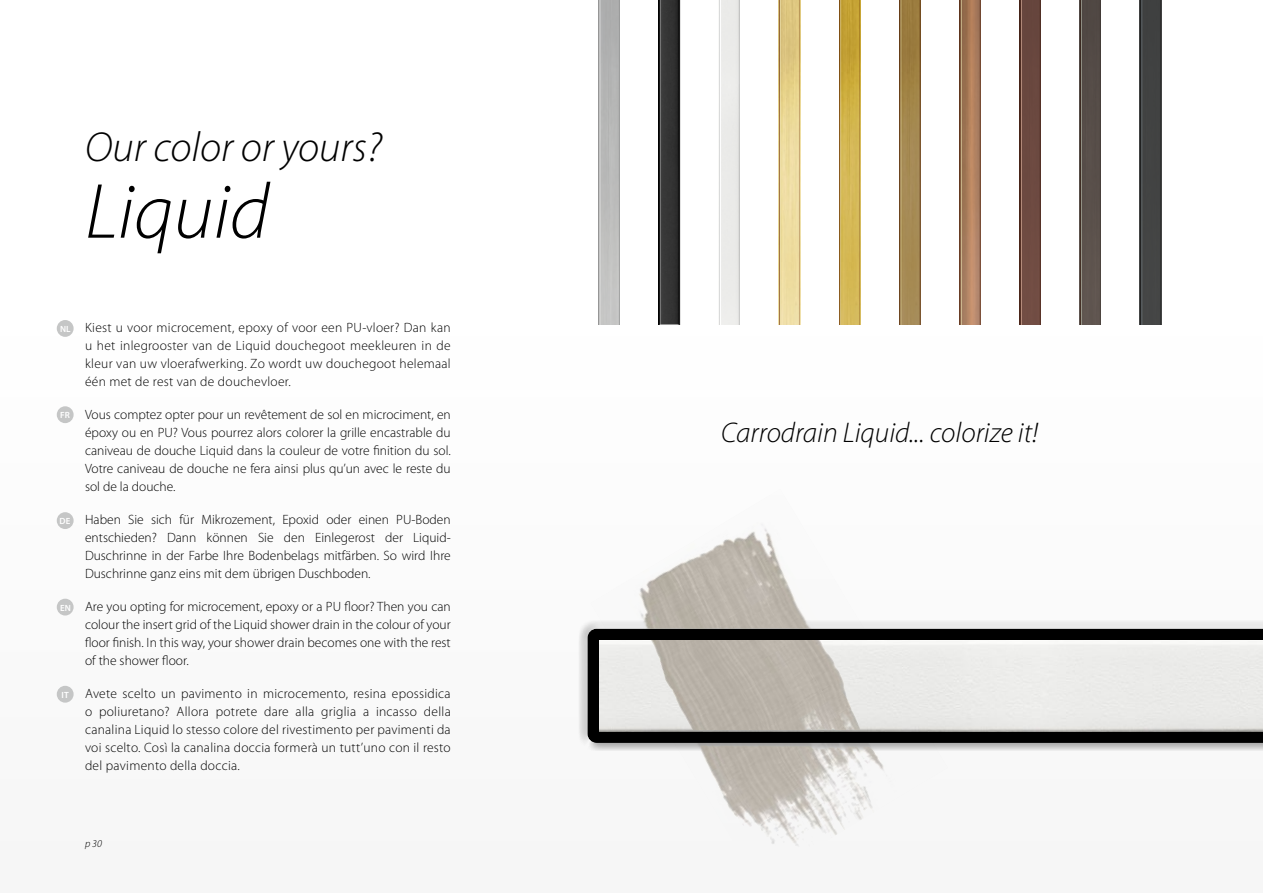
<style>
.page{position:relative;width:1263px;height:893px;background:#fff}
.page>*{position:absolute;margin:0;border:0;box-sizing:border-box;transform-origin:0 0}
.t1{font:italic 300 78.9px "Myriad Pro";color:#000}
.t2{font:italic 300 42px "Myriad Pro";color:#000}
.t3{font:italic 300 28.5px "Myriad Pro";color:#000}
.t4{font:300 13.5px/18px "Myriad Pro";color:#000;text-align:justify}
.t5{font:italic 300 10.5px "Myriad Pro";color:#000}
.t6{font:600 9px "Myriad Pro";letter-spacing:.02em;color:#fff}
</style>
<div class="page">
<div style="left:572px;top:612px;width:691px;height:147px;background:#000;opacity:.34"></div>
<img style="left:948px;top:640px;width:315px;height:91px">
<div style="left:57px;top:320px;width:17px;height:17px;background:#c5c6c6;border-radius:50%"></div>
<div style="left:57px;top:406px;width:17px;height:17px;background:#c5c6c6;border-radius:50%"></div>
<div style="left:57px;top:512px;width:17px;height:17px;background:#c5c6c6;border-radius:50%"></div>
<div style="left:57px;top:599px;width:17px;height:16px;background:#c5c6c6;border-radius:50%"></div>
<div style="left:57px;top:686px;width:17px;height:17px;background:#c5c6c6;border-radius:50%"></div>
<img style="left:590px;top:524px;width:358px;height:323px">
<img style="left:847px;top:0;width:7px;height:324px">
<img style="left:907px;top:0;width:8px;height:324px">
<img style="left:786px;top:0;width:8px;height:324px">
<div style="left:1027px;top:0;width:8px;height:324px;background:#6c4940"></div>
<div style="left:1087px;top:0;width:8px;height:324px;background:#584f4a"></div>
<div style="left:1147px;top:0;width:8px;height:324px;background:#424343"></div>
<img style="left:606px;top:0;width:6px;height:324px">
<svg style="left:612px;top:0;width:8px;height:324px;background:#b5b6b5"></svg>
<svg style="left:601px;top:0;width:5px;height:324px;background:#b8b9b8"></svg>
<div style="left:666px;top:0;width:6px;height:324px;background:#353535"></div>
<svg style="left:672px;top:0;width:8px;height:324px;background:#282828"></svg>
<div style="left:658px;top:0;width:8px;height:324px;background:#3a3a3a"></div>
<svg style="left:658px;top:0;width:3px;height:324px"></svg>
<svg style="left:734px;top:0;width:6px;height:324px;background:#e0e0df"></svg>
<svg style="left:854px;top:0;width:6px;height:324px;background:#ccad4a"></svg>
<svg style="left:915px;top:0;width:5px;height:324px;background:#9f824b"></svg>
<svg style="left:794px;top:0;width:6px;height:324px;background:#e3ce91"></svg>
<div style="left:1035px;top:0;width:6px;height:324px;background:#6b483f"></div>
<div style="left:1095px;top:0;width:6px;height:324px;background:#574e49"></div>
<div style="left:1155px;top:0;width:6px;height:324px;background:#424242"></div>
<div style="left:719px;top:0;width:7px;height:324px;background:#ebebe9"></div>
<svg style="left:842px;top:0;width:5px;height:324px;background:#d0b14b"></svg>
<svg style="left:902px;top:0;width:5px;height:324px;background:#a2854d"></svg>
<svg style="left:782px;top:0;width:4px;height:324px"></svg>
<div style="left:1019px;top:0;width:8px;height:324px;background:#6b4940"></div>
<div style="left:1080px;top:0;width:7px;height:324px;background:#564d48"></div>
<div style="left:1140px;top:0;width:7px;height:324px;background:#414242"></div>
<hr style="left:719px;top:0;width:3px;height:324px;background:#fff">
<hr style="left:839px;top:0;width:3px;height:324px;background:#fff9c3">
<hr style="left:899px;top:0;width:3px;height:324px;background:#fff9c3">
<hr style="left:779px;top:0;width:3px;height:324px;background:#fff9c3">
<img style="left:967px;top:0;width:8px;height:324px">
<svg style="left:975px;top:0;width:6px;height:324px;background:#a07358"></svg>
<svg style="left:963px;top:0;width:4px;height:324px"></svg>
<svg style="left:959px;top:0;width:4px;height:324px"></svg>
<svg style="left:1019px;top:0;width:3px;height:324px"></svg>
<hr style="left:1080px;top:0;width:3px;height:324px;background:#e3edda">
<svg style="left:1140px;top:0;width:3px;height:324px"></svg>
<h2 class="t2" style="left:85px;top:122px;width:298px">Our color or yours?</h2>
<h1 class="t1" style="left:85px;top:164px;width:186px">Liquid</h1>
<p class="t6" style="left:60px;top:323px;width:12px">NL</p>
<p class="t6" style="left:60px;top:409px;width:11px">FR</p>
<p class="t6" style="left:59px;top:515px;width:12px">DE</p>
<p class="t6" style="left:60px;top:602px;width:12px">EN</p>
<p class="t6" style="left:62px;top:689px;width:9px">IT</p>
<p class="t4" style="left:85px;top:319px;width:367px">Kiest u voor microcement, epoxy of voor een PU-vloer? Dan kan u het inlegrooster van de Liquid douchegoot meekleuren in de kleur van uw vloerafwerking. Zo wordt uw douchegoot helemaal één met de rest van de douchevloer.</p>
<p class="t4" style="left:85px;top:406px;width:367px">Vous comptez opter pour un revêtement de sol en microciment, en époxy ou en PU? Vous pourrez alors colorer la grille encastrable du caniveau de douche Liquid dans la couleur de votre finition du sol.<br>Votre caniveau de douche ne fera ainsi plus qu’un avec le reste du sol de la douche.</p>
<p class="t4" style="left:85px;top:511px;width:367px">Haben Sie sich für Mikrozement, Epoxid oder einen PU-Boden entschieden? Dann können Sie den Einlegerost der Liquid-Duschrinne in der Farbe Ihre Bodenbelags mitfärben. So wird Ihre Duschrinne ganz eins mit dem übrigen Duschboden.</p>
<p class="t4" style="left:85px;top:598px;width:367px">Are you opting for microcement, epoxy or a PU floor? Then you can colour the insert grid of the Liquid shower drain in the colour of your floor finish. In this way, your shower drain becomes one with the rest of the shower floor.</p>
<p class="t4" style="left:85px;top:685px;width:367px">Avete scelto un pavimento in microcemento, resina epossidica o poliuretano? Allora potrete dare alla griglia a incasso della canalina Liquid lo stesso colore del rivestimento per pavimenti da voi scelto. Così la canalina doccia formerà un tutt’uno con il resto del pavimento della doccia.</p>
<p class="t5" style="left:85px;top:837px;width:18px">p 30</p>
<h3 class="t3" style="left:721px;top:415px;width:319px">Carrodrain Liquid... colorize it!</h3>
</div>
